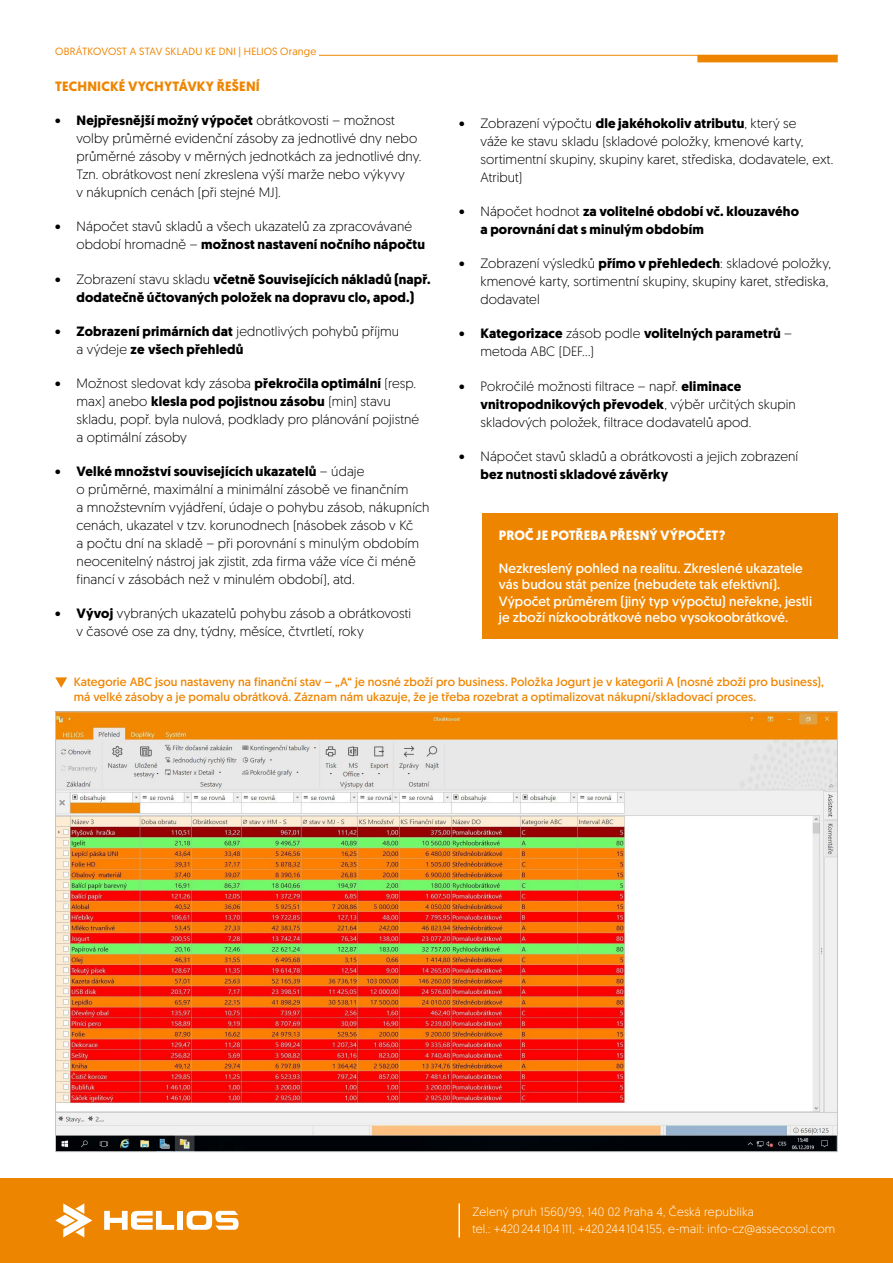
<style>
.page{position:relative;width:893px;height:1263px;background:#fff}
.page>*{position:absolute;margin:0;border:0;box-sizing:border-box;transform-origin:0 0}
.t1{font:300 13.5px/18px "Geomanist";letter-spacing:.005em;color:#000}
.t2{font:700 13.5px/18px "Geomanist";letter-spacing:.01em;color:#000}
.t3{font:13.5px/16.5px "Geomanist";letter-spacing:.005em;color:#fff}
.t4{font:700 13.5px "Geomanist";color:#fff}
.t5{font:700 13.5px "Geomanist";letter-spacing:.01em;color:#ee8500}
.t6{font:12px/14.4px "Geomanist";letter-spacing:.015em;color:#ee8500}
.t7{font:300 12px/16.5px "Geomanist";letter-spacing:.02em;color:#fff}
.t8{font:10.5px "Geomanist";letter-spacing:.015em;color:#ee8500}
.s1{font-weight:700}
.s2{font-weight:300}
</style>
<div class="page">
<div style="left:0;top:1178px;width:893px;height:85px;background:#ee8500"></div>
<hr style="left:458px;top:1203px;width:2px;height:34px;background:#fff">
<div style="left:178px;top:1211px;width:5px;height:19px;background:#fff"></div>
<svg style="left:104px;top:1211px;width:70px;height:19px"></svg>
<svg style="left:187px;top:1211px;width:52px;height:19px"></svg>
<svg style="left:55px;top:1203px;width:37px;height:34px"></svg>
<hr style="left:319px;top:55px;width:519px;height:1px;background:#ee8500">
<div style="left:697px;top:55px;width:141px;height:7px;background:#ee8500"></div>
<svg style="left:55px;top:677px;width:12px;height:11px"></svg>
<div style="left:482px;top:513px;width:356px;height:126px;background:#ee8500"></div>
<img style="left:57px;top:713px;width:779px;height:437px">
<p class="t8" style="left:55px;top:45px;width:263px">OBRÁTKOVOST A STAV SKLADU KE DNI | HELIOS Orange</p>
<p class="t5" style="left:55px;top:77px;width:206px">TECHNICKÉ VYCHYTÁVKY ŘEŠENÍ</p>
<p class="t1" style="left:77px;top:111px;width:346px;text-indent:-21px">• <span class="s1">Nejpřesnější možný výpočet</span> obrátkovosti – možnost volby průměrné evidenční zásoby za jednotlivé dny nebo průměrné zásoby v měrných jednotkách za jednotlivé dny.<br>Tzn. obrátkovost není zkreslena výší marže nebo výkyvy<br>v nákupních cenách (při stejné MJ).</p>
<p class="t1" style="left:77px;top:217px;width:350px;text-indent:-21px">• Nápočet stavů skladů a všech ukazatelů za zpracovávané období hromadně – <span class="s1">možnost nastavení nočního nápočtu</span></p>
<p class="t2" style="left:55px;top:270px;width:377px;text-align:center"><span class="s2">• Zobrazení stavu skladu</span> včetně Souvisejících nákladů (např. dodatečně účtovaných položek na dopravu clo, apod.)</p>
<p class="t2" style="left:77px;top:322px;width:324px;text-indent:-21px"><span class="s2">•</span> Zobrazení primárních dat <span class="s2">jednotlivých pohybů příjmu a výdeje</span> ze všech přehledů</p>
<p class="t1" style="left:77px;top:374px;width:344px;text-indent:-21px">• Možnost sledovat kdy zásoba <span class="s1">překročila optimální</span> (resp. max) anebo <span class="s1">klesla pod pojistnou zásobu</span> (min) stavu skladu, popř. byla nulová, podklady pro plánování pojistné a optimální zásoby</p>
<p class="t1" style="left:77px;top:462px;width:354px;text-indent:-21px">• <span class="s1">Velké množství souvisejících ukazatelů</span> – údaje<br>o průměrné, maximální a minimální zásobě ve finančním<br>a množstevním vyjádření, údaje o pohybu zásob, nákupních cenách, ukazatel v tzv. korunodnech (násobek zásob v Kč<br>a počtu dní na skladě – při porovnání s minulým obdobím neocenitelný nástroj jak zjistit, zda firma váže více či méně financí v zásobách než v minulém období), atd.</p>
<p class="t1" style="left:77px;top:604px;width:336px;text-indent:-21px">• <span class="s1">Vývoj</span> vybraných ukazatelů pohybu zásob a obrátkovosti v časové ose za dny, týdny, měsíce, čtvrtletí, roky</p>
<p class="t1" style="left:480px;top:114px;width:354px;text-indent:-21px">• Zobrazení výpočtu <span class="s1">dle jakéhokoliv atributu</span>, který se<br>váže ke stavu skladu (skladové položky, kmenové karty, sortimentní skupiny, skupiny karet, střediska, dodavatele, ext.<br>Atribut)</p>
<p class="t2" style="left:480px;top:202px;width:320px;text-indent:-21px"><span class="s2">• Nápočet hodnot</span> za volitelné období vč. klouzavého a porovnání dat s minulým obdobím</p>
<p class="t1" style="left:480px;top:254px;width:352px;text-indent:-21px">• Zobrazení výsledků <span class="s1">přímo v přehledech</span>: skladové položky, kmenové karty, sortimentní skupiny, skupiny karet, střediska, dodavatel</p>
<p class="t2" style="left:480px;top:325px;width:313px;text-indent:-21px"><span class="s2">•</span> Kategorizace <span class="s2">zásob podle</span> volitelných parametrů <span class="s2">– metoda ABC (DEF…)</span></p>
<p class="t1" style="left:480px;top:376px;width:317px;text-indent:-21px">• Pokročilé možnosti filtrace – např. <span class="s1">eliminace vnitropodnikových převodek</span>, výběr určitých skupin skladových položek, filtrace dodavatelů apod.</p>
<p class="t1" style="left:459px;top:446px;width:340px">• Nápočet stavů skladů a obrátkovosti a jejich zobrazení</p>
<p class="t2" style="left:480px;top:465px;width:189px">bez nutnosti skladové závěrky</p>
<p class="t4" style="left:499px;top:526px;width:228px">PROČ JE POTŘEBA PŘESNÝ VÝPOČET?</p>
<p class="t3" style="left:499px;top:559px;width:315px">Nezkreslený pohled na realitu. Zkreslené ukazatele vás budou stát peníze (nebudete tak efektivní).<br>Výpočet průměrem (jiný typ výpočtu) neřekne, jestli je zboží nízkoobrátkové nebo vysokoobrátkové.</p>
<p class="t6" style="left:74px;top:675px;width:752px">Kategorie ABC jsou nastaveny na finanční stav – „A“ je nosné zboží pro business. Položka Jogurt je v kategorii A (nosné zboží pro business), má velké zásoby a je pomalu obrátková. Záznam nám ukazuje, že je třeba rozebrat a optimalizovat nákupní/skladovací proces.</p>
<p class="t7" style="left:472px;top:1203px;width:364px">Zelený pruh 1560/99, 140 02 Praha 4, Česká republika<br>tel.: +420 244 104 111, +420 244 104 155, e‑mail: info‑cz@assecosol.com</p>
</div>
